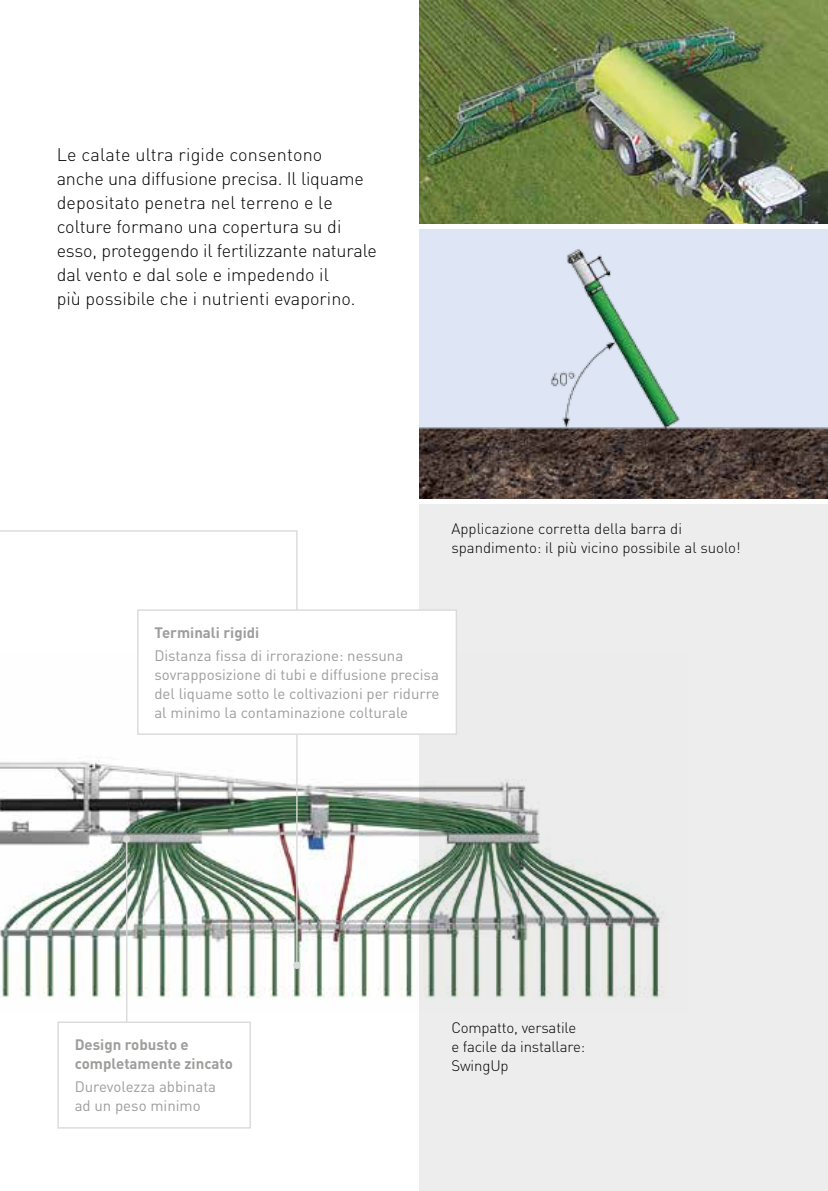
<style>
.page{position:relative;width:828px;height:1191px;background:#fff}
.page>*{position:absolute;margin:0;border:0;box-sizing:border-box;transform-origin:0 0}
.t1{font:300 18px/24px "DIN Pro";color:#000}
.t2{font:15px/19px "DIN Pro";color:#9d9d9c}
.t3{font:300 15px/19px "DIN Pro";color:#000}
.t4{font:700 15px/19px "DIN Pro";color:#9d9d9c}
</style>
<div class="page">
<div style="left:420px;top:504px;width:408px;height:687px;background:#ededed"></div>
<img style="left:0;top:735px;width:665px;height:277px">
<img style="left:420px;top:0;width:408px;height:498px">
<svg style="left:420px;top:229px;width:408px;height:239px;background:#bfc5cf"></svg>
<svg style="left:0;top:530px;width:298px;height:436px"></svg>
<div style="left:123px;top:835px;width:7px;height:7px;background:#dadada;border-radius:50%"></div>
<hr style="left:126px;top:839px;width:1px;height:191px;background:#dadada">
<div style="left:58px;top:1022px;width:192px;height:105px;background:#fff"></div>
<div style="left:57px;top:1021px;width:194px;height:107px;border:1px solid #dadada"></div>
<div style="left:293px;top:961px;width:7px;height:8px;background:#dadada;border-radius:50%"></div>
<div style="left:138px;top:610px;width:318px;height:124px;background:#fff"></div>
<div style="left:137px;top:609px;width:320px;height:126px;border:1px solid #dadada"></div>
<p class="t1" style="left:57px;top:142px;width:322px">Le calate ultra rigide consentono<br>anche una diffusione precisa. Il liquame depositato penetra nel terreno e le colture formano una copertura su di esso, proteggendo il fertilizzante naturale dal vento e dal sole e impedendo il<br>più possibile che i nutrienti evaporino.</p>
<p class="t3" style="left:451px;top:518px;width:291px">Applicazione corretta della barra di spandimento: il più vicino possibile al suolo!</p>
<p class="t4" style="left:154px;top:622px;width:106px">Terminali rigidi</p>
<p class="t2" style="left:154px;top:644px;width:287px">Distanza fissa di irrorazione: nessuna sovrapposizione di tubi e diffusione precisa del liquame sotto le coltivazioni per ridurre al minimo la contaminazione colturale</p>
<p class="t4" style="left:75px;top:1034px;width:160px">Design robusto e completamente zincato</p>
<p class="t2" style="left:75px;top:1075px;width:143px">Durevolezza abbinata ad un peso minimo</p>
<p class="t3" style="left:451px;top:1017px;width:135px">Compatto, versatile e facile da installare:<br>SwingUp</p>
</div>
